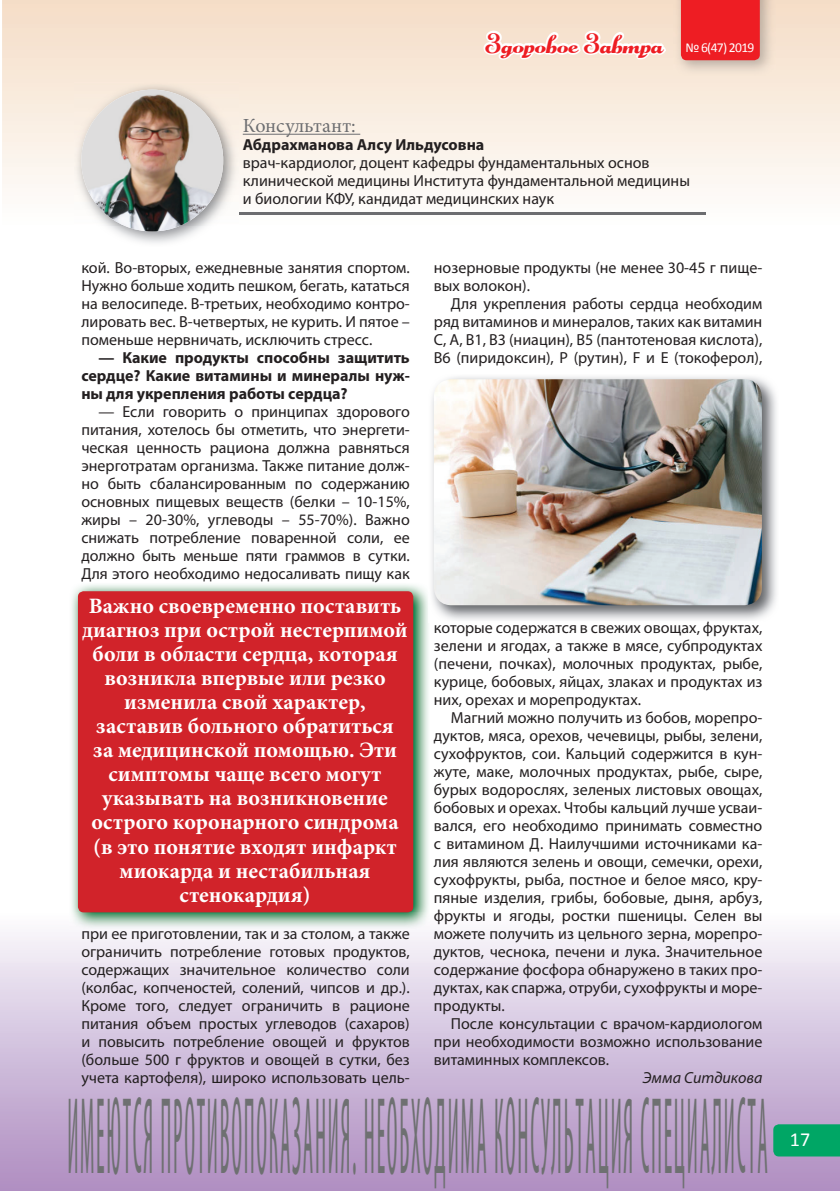
<style>
.page{position:relative;width:840px;height:1191px;background:#fff}
.page>*{position:absolute;margin:0;border:0;box-sizing:border-box;transform-origin:0 0}
.t1{font:condensed 110.4px "Myriad Pro";letter-spacing:.07em;color:#6e7071;scale:.22 1}
.t2{font:26px "Anna Faustinascript";color:#ee1d23}
.t3{font:700 22px/24px "Minion Pro";color:#fff;text-align:center}
.t4{font:20px "Minion Pro";letter-spacing:-.005em;color:#6c6d70}
.t5{font:20px "Calibri";color:#fff}
.t6{font:16px/18px "Myriad Pro";color:#231f20;text-align:justify}
.t7{font:700 16px/18px "Myriad Pro";color:#231f20;text-align:justify}
.t8{font:italic 16px "Myriad Pro";color:#231f20}
.s1{font-family:"Calibri";font-size:13.6px;color:#fff}
</style>
<div class="page">
<svg style="left:0;top:932px;width:839px;height:259px;background:#d0bedc"></svg>
<svg style="left:2px;top:0;width:837px;height:215px"></svg>
<hr style="left:243px;top:134px;width:117px;height:1px;background:#6c6d70">
<hr style="left:239px;top:213px;width:466px;height:2px;background:#6c6d70">
<img style="left:74px;top:82px;width:164px;height:161px">
<img style="left:81px;top:90px;width:142px;height:141px;border-radius:71px">
<img style="left:432px;top:377px;width:345px;height:243px">
<img style="left:433px;top:379px;width:328px;height:226px">
<img style="left:71px;top:584px;width:358px;height:344px">
<img style="left:428px;top:584px;width:1px;height:39px">
<div style="left:78px;top:591px;width:335px;height:321px;background:#d1232a;border-radius:6px"></div>
<img style="left:673px;top:0;width:101px;height:76px">
<div style="left:680px;top:0;width:79px;height:60px;background:#ee1d23"></div>
<svg style="left:465px;top:0;width:204px;height:89px;background:#f7e7d7"></svg>
<div style="left:772px;top:1124px;width:67px;height:32px;background:#00a665"></div>
<h2 class="t2" style="left:484px;top:27px;width:271px">Здоровое Завтра <span class="s1">№ 6(47) 2019</span></h2>
<p class="t4" style="left:243px;top:112px;width:114px">Консультант:</p>
<p class="t7" style="left:243px;top:135px;width:243px">Абдрахманова Алсу Ильдусовна</p>
<p class="t6" style="left:243px;top:154px;width:448px;text-align:left">врач-кардиолог, доцент кафедры фундаментальных основ клинической медицины Института фундаментальной медицины и биологии КФУ, кандидат медицинских наук</p>
<p class="t6" style="left:81px;top:258px;width:330px">кой. Во-вторых, ежедневные занятия спортом.<br>Нужно больше ходить пешком, бегать, кататься на велосипеде. В-третьих, необходимо контро&shy;лировать вес. В-четвертых, не курить. И пятое – поменьше нервничать, исключить стресс.</p>
<p class="t7" style="left:81px;top:348px;width:330px;text-indent:17px">— Какие продукты способны защитить сердце? Какие витамины и минералы нуж&shy;ны для укрепления работы сердца?</p>
<p class="t6" style="left:81px;top:402px;width:330px;text-indent:17px">— Если говорить о принципах здорового питания, хотелось бы отметить, что энергети&shy;ческая ценность рациона должна равняться энерготратам организма. Также питание долж&shy;но быть сбалансированным по содержанию основных пищевых веществ (белки – 10-15%, жиры – 20-30%, углеводы – 55-70%). Важно снижать потребление поваренной соли, ее должно быть меньше пяти граммов в сутки.<br>Для этого необходимо недосаливать пищу как</p>
<p class="t3" style="left:82px;top:594px;width:327px">Важно своевременно поставить диагноз при острой нестерпимой боли в области сердца, которая возникла впервые или резко изменила свой характер, заставив больного обратиться<br>за медицинской помощью. Эти симптомы чаще всего могут указывать на возникновение острого коронарного синдрома (в это понятие входят инфаркт миокарда и нестабильная стенокардия)</p>
<p class="t6" style="left:81px;top:924px;width:330px">при ее приготовлении, так и за столом, а также ограничить потребление готовых продуктов, содержащих значительное количество соли (колбас, копченостей, солений, чипсов и др.).<br>Кроме того, следует ограничить в рационе питания объем простых углеводов (сахаров) и повысить потребление овощей и фруктов (больше 500 г фруктов и овощей в сутки, без учета картофеля), широко использовать цель-</p>
<p class="t6" style="left:433px;top:258px;width:330px">нозерновые продукты (не менее 30-45 г пище&shy;вых волокон).</p>
<p class="t6" style="left:433px;top:294px;width:330px;text-indent:17px">Для укрепления работы сердца необходим ряд витаминов и минералов, таких как витамин С, А, В1, В3 (ниацин), В5 (пантотеновая кислота), В6 (пиридоксин), Р (рутин), F и Е (токоферол),</p>
<p class="t6" style="left:433px;top:618px;width:330px">которые содержатся в свежих овощах, фруктах, зелени и ягодах, а также в мясе, субпродуктах (печени, почках), молочных продуктах, рыбе, курице, бобовых, яйцах, злаках и продуктах из них, орехах и морепродуктах.</p>
<p class="t6" style="left:433px;top:708px;width:330px;text-indent:17px">Магний можно получить из бобов, морепро&shy;дуктов, мяса, орехов, чечевицы, рыбы, зелени, сухофруктов, сои. Кальций содержится в кун&shy;жуте, маке, молочных продуктах, рыбе, сыре, бурых водорослях, зеленых листовых овощах, бобовых и орехах. Чтобы кальций лучше усваи&shy;вался, его необходимо принимать совместно с витамином Д. Наилучшими источниками ка&shy;лия являются зелень и овощи, семечки, орехи, сухофрукты, рыба, постное и белое мясо, кру&shy;пяные изделия, грибы, бобовые, дыня, арбуз, фрукты и ягоды, ростки пшеницы. Селен вы можете получить из цельного зерна, морепро&shy;дуктов, чеснока, печени и лука. Значительное содержание фосфора обнаружено в таких про&shy;дуктах, как спаржа, отруби, сухофрукты и море&shy;продукты.</p>
<p class="t6" style="left:433px;top:1014px;width:330px;text-indent:17px">После консультации с врачом-кардиологом при необходимости возможно использование витаминных комплексов.</p>
<p class="t8" style="left:642px;top:1068px;width:121px">Эмма Ситдикова</p>
<h1 class="t1" style="left:67px;top:1069px;width:3183px">ИМЕЮТСЯ ПРОТИВОПОКАЗАНИЯ. НЕОБХОДИМА КОНСУЛЬТАЦИЯ СПЕЦИАЛИСТА</h1>
<p class="t5" style="left:789px;top:1127px;width:22px">17</p>
</div>
